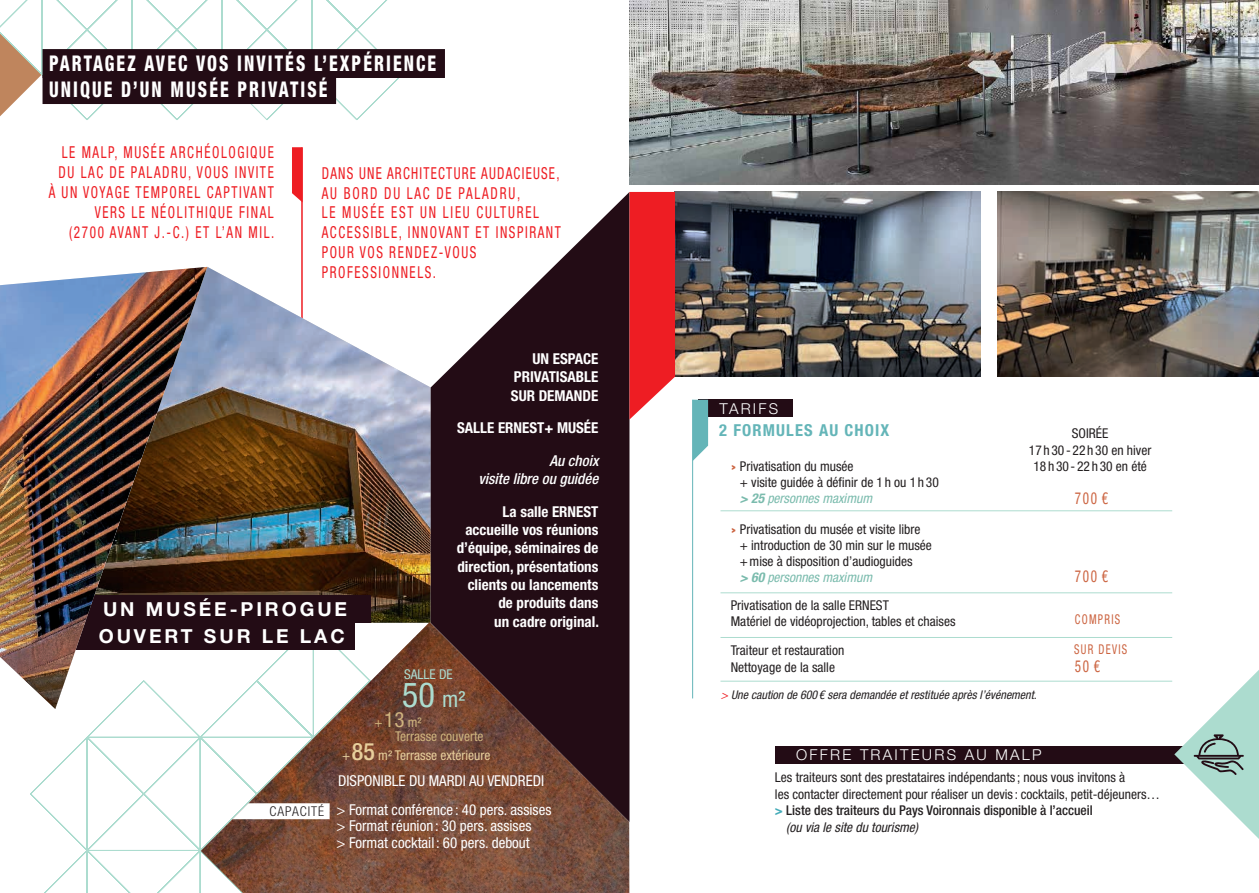
<style>
.page{position:relative;width:1259px;height:893px;background:#fff}
.page>*{position:absolute;margin:0;border:0;box-sizing:border-box;transform-origin:0 0}
.t1{font:condensed 34.5px "Helvetica Neue LT Std";color:#acdccf}
.t2{font:800 condensed 21.75px/26.1px "Helvetica Neue LT Std";letter-spacing:.12em;color:#fff;scale:.8 1}
.t3{font:700 19.35px/26.5px "Helvetica Neue LT Std";letter-spacing:.15em;color:#fff}
.t4{font:condensed 16.5px/19.8px "Helvetica Neue LT Std";letter-spacing:.12em;color:#ee1d23;text-align:right;scale:.8 1}
.t5{font:700 condensed 16.5px "Helvetica Neue LT Std";letter-spacing:.07em;color:#64b5b8}
.t6{font:condensed 16.5px "Helvetica Neue LT Std";letter-spacing:.12em;color:#cc6542;scale:.8 1}
.t7{font:700 condensed 15px/18.3px "Helvetica Neue LT Std";color:#fff;text-align:justify}
.t8{font:condensed 15px/16.5px "Helvetica Neue LT Std";color:#fff}
.t9{font:italic 500 condensed 15px/18.3px "Helvetica Neue LT Std";color:#fff;text-align:right}
.t10{font:300 15px "Helvetica Neue LT Std";letter-spacing:.15em;color:#fff}
.t11{font:condensed 13.5px/15.8px "Helvetica Neue LT Std";color:#231f20}
.t12{font:500 condensed 13.5px "Helvetica Neue LT Std";color:#231f20}
.t13{font:condensed 13.5px "Helvetica Neue LT Std";color:#e8cf9c}
.t14{font:italic condensed 13.5px "Helvetica Neue LT Std";color:#231f20}
.t15{font:condensed 13.5px "Helvetica Neue LT Std";color:#cfb47e}
.t16{font:condensed 13.5px "Helvetica Neue LT Std";letter-spacing:.12em;color:#cc6542;scale:.8 1}
.t17{font:300 condensed 13.5px "Helvetica Neue LT Std";letter-spacing:.07em;color:#231f20}
.t18{font:condensed 13.5px "Helvetica Neue LT Std";color:#acdccf}
.t19{font:italic condensed 12px "Helvetica Neue LT Std";color:#231f20}
.s1{font-size:21px}
.s2{font-size:22.5px}
.s3{font-weight:500;font-size:24px}
.s4{font-family:"DIN2014";font-weight:800;font-stretch:normal;font-size:10.5px;color:#cc6542}
.s5{font-weight:700;font-style:italic;color:#7abbad}
.s6{font-style:italic;color:#7abbad}
.s7{color:#ee1d23}
.s8{font-weight:700;color:#45acb9}
</style>
<div class="page">
<hr style="left:301px;top:147px;width:2px;height:211px;background:#ee1d23">
<svg style="left:292px;top:147px;width:11px;height:55px"></svg>
<svg style="left:0;top:0;width:399px;height:120px"></svg>
<svg style="left:30px;top:709px;width:171px;height:184px"></svg>
<img style="left:207px;top:267px;width:224px;height:355px">
<div style="left:68px;top:595px;width:302px;height:28px;background:#230c15"></div>
<img style="left:0;top:267px;width:207px;height:442px">
<img style="left:675px;top:192px;width:305px;height:185px">
<img style="left:997px;top:192px;width:262px;height:185px">
<img style="left:201px;top:622px;width:428px;height:271px">
<div style="left:43px;top:49px;width:402px;height:29px;background:#230c15"></div>
<div style="left:43px;top:75px;width:293px;height:29px;background:#230c15"></div>
<svg style="left:431px;top:192px;width:198px;height:630px;fill:#230c15"></svg>
<svg style="left:629px;top:192px;width:46px;height:227px;background:#ed3338"></svg>
<img style="left:629px;top:0;width:630px;height:184px">
<svg style="left:232px;top:803px;width:98px;height:16px"></svg>
<div style="left:775px;top:746px;width:416px;height:17px;background:#230c15"></div>
<svg style="left:1174px;top:670px;width:85px;height:169px"></svg>
<hr style="left:692px;top:400px;width:1px;height:298px;background:#64b5b8">
<div style="left:698px;top:400px;width:94px;height:17px;background:#230c15"></div>
<svg style="left:692px;top:400px;width:16px;height:61px"></svg>
<hr style="left:720px;top:510px;width:452px;height:1px;background:#acdccf">
<hr style="left:720px;top:592px;width:452px;height:1px;background:#acdccf">
<hr style="left:720px;top:637px;width:452px;height:1px;background:#acdccf">
<hr style="left:720px;top:681px;width:452px;height:1px;background:#acdccf">
<h2 class="t2" style="left:49px;top:50px;width:485px">PARTAGEZ AVEC VOS INVITÉS L’EXPÉRIENCE<br>UNIQUE D’UN MUSÉE PRIVATISÉ</h2>
<p class="t4" style="left:49px;top:143px;width:283px">LE MALP, MUSÉE ARCHÉOLOGIQUE<br>DU LAC DE PALADRU, VOUS INVITE<br>À UN VOYAGE TEMPOREL CAPTIVANT<br>VERS LE NÉOLITHIQUE FINAL<br>(2700 AVANT J.-C.) ET L’AN MIL.</p>
<p class="t4" style="left:322px;top:163px;width:300px;text-align:left">DANS UNE ARCHITECTURE AUDACIEUSE,<br>AU BORD DU LAC DE PALADRU,<br>LE MUSÉE EST UN LIEU CULTUREL<br>ACCESSIBLE, INNOVANT ET INSPIRANT<br>POUR VOS RENDEZ-VOUS<br>PROFESSIONNELS.</p>
<h3 class="t3" style="left:99px;top:595px;width:250px">UN MUSÉE-PIROGUE<br>OUVERT SUR LE LAC</h3>
<p class="t7" style="left:511px;top:349px;width:89px;text-indent:22px">UN ESPACE PRIVATISABLE SUR DEMANDE</p>
<p class="t7" style="left:457px;top:419px;width:143px">SALLE ERNEST+ MUSÉE</p>
<p class="t9" style="left:478px;top:452px;width:121px">Au choix<br>visite libre ou guidée</p>
<p class="t7" style="left:457px;top:502px;width:144px;text-align:right">La salle ERNEST accueille vos réunions d’équipe, séminaires de direction, présentations clients ou lancements de produits dans<br>un cadre original.</p>
<p class="t18" style="left:404px;top:666px;width:50px">SALLE DE</p>
<p class="t15" style="left:374px;top:715px;width:49px">+<span class="s1">13</span> m²</p>
<h1 class="t1" style="left:402px;top:675px;width:65px">50 <span class="s2">m²</span></h1>
<p class="t15" style="left:395px;top:728px;width:90px">Terrasse couverte</p>
<p class="t13" style="left:342px;top:747px;width:150px">+<span class="s3">85</span> m² Terrasse extérieure</p>
<p class="t17" style="left:270px;top:804px;width:56px">CAPACITÉ</p>
<p class="t8" style="left:338px;top:772px;width:207px">DISPONIBLE DU MARDI AU VENDREDI</p>
<p class="t8" style="left:336px;top:801px;width:216px">&gt; Format conférence : 40 pers. assises &gt; Format réunion : 30 pers. assises<br>&gt; Format cocktail : 60 pers. debout</p>
<p class="t10" style="left:719px;top:399px;width:60px">TARIFS</p>
<p class="t5" style="left:719px;top:420px;width:172px">2 FORMULES AU CHOIX</p>
<p class="t11" style="left:740px;top:459px;width:200px;text-indent:-9px"><span class="s4">&gt;</span> Privatisation du musée<br>+ visite guidée à définir de 1 h ou 1 h 30 <span class="s5">&gt; 25</span> <span class="s6">personnes maximum</span></p>
<p class="t11" style="left:740px;top:522px;width:193px;text-indent:-9px"><span class="s4">&gt;</span> Privatisation du musée et visite libre + introduction de 30 min sur le musée +mise à disposition d’audioguides<br><span class="s5">&gt; 60</span> <span class="s6">personnes maximum</span></p>
<p class="t11" style="left:730px;top:597px;width:226px">Privatisation de la salle ERNEST<br>Matériel de vidéoprojection, tables et chaises</p>
<p class="t11" style="left:730px;top:641px;width:115px;line-height:17.9px">Traiteur et restauration<br>Nettoyage de la salle</p>
<p class="t11" style="left:1029px;top:425px;width:124px;line-height:16.5px;text-align:center">SOIRÉE<br>17 h 30 - 22 h 30 en hiver<br>18 h 30 - 22 h 30 en été</p>
<p class="t6" style="left:1074px;top:489px;width:43px">700 €</p>
<p class="t6" style="left:1074px;top:567px;width:43px">700 €</p>
<p class="t16" style="left:1074px;top:611px;width:58px">COMPRIS</p>
<p class="t6" style="left:1074px;top:657px;width:33px">50 €</p>
<p class="t16" style="left:1074px;top:641px;width:68px">SUR DEVIS</p>
<p class="t19" style="left:721px;top:687px;width:317px"><span class="s7">&gt;</span> Une caution de 600 € sera demandée et restituée après l’événement.</p>
<p class="t10" style="left:796px;top:745px;width:247px">OFFRE TRAITEURS AU MALP</p>
<p class="t11" style="left:775px;top:770px;width:352px">Les traiteurs sont des prestataires indépendants ; nous vous invitons à</p>
<p class="t11" style="left:775px;top:786px;width:386px">les contacter directement pour réaliser un devis : cocktails, petit-déjeuners…</p>
<p class="t12" style="left:775px;top:802px;width:319px"><span class="s8">&gt;</span> Liste des traiteurs du Pays Voironnais disponible à l’accueil</p>
<p class="t14" style="left:786px;top:819px;width:133px">(ou via le site du tourisme)</p>
</div>
